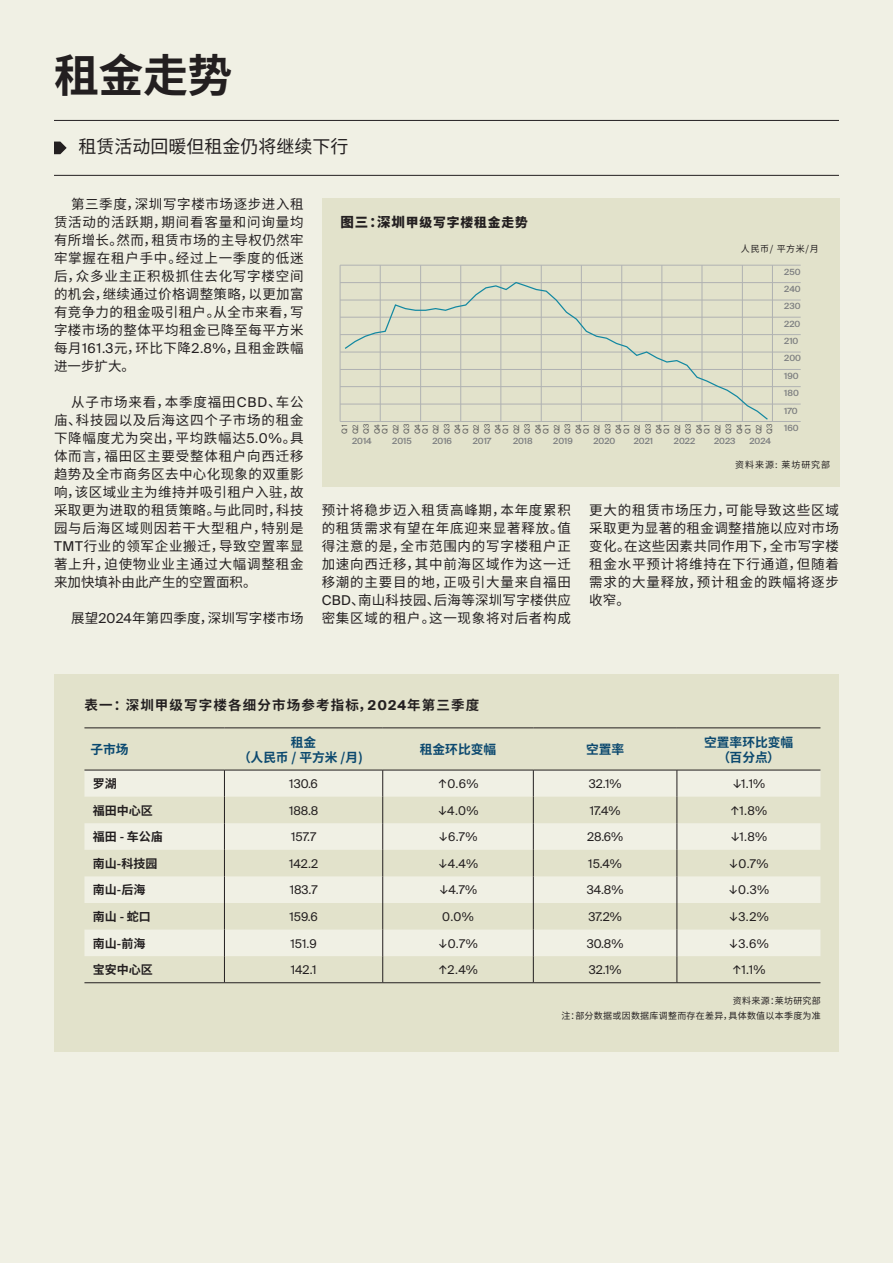
<style>
.page{position:relative;width:893px;height:1263px;background:#f0f0e4}
.page>*{position:absolute;margin:0;border:0;box-sizing:border-box;transform-origin:0 0}
.H2_Tiempos_Headline_30pt{font:700 45px "Noto Sans CJ Ksc";color:#231f20}
.Tiempos_Text_12pt{font:18px "Noto Sans CJ Ksc";color:#231f20}
.Tiempos_Text_9pt{font:13.5px/18px "Noto Sans CJ Ksc";letter-spacing:.04em;color:#231f20;text-align:justify}
.t1{font:700 13.5px "Noto Sans CJ Ksc";letter-spacing:.085em;color:#231f20}
.Tiempos_Text_9pt-2{font:13.5px "Noto Sans CJ Ksc";letter-spacing:.015em;color:#231f20}
.t2{font:700 12.75px/15px "Noto Sans CJ Ksc";color:#0c496f;text-align:center}
.PUBLICATION_FURNITURE{font:900 12.75px "Noto Sans CJ Ksc";letter-spacing:.07em;color:#231f20}
.t3{font:700 12.75px "Noto Sans CJ Ksc";color:#084870}
.t4{font:12px "Suisse Intl";color:#231f20}
.t5{font:700 12px "Noto Sans CJ Ksc";color:#231f20}
.ARTICLE_BODY_COPY_1{font:9px "Noto Sans CJ Ksc";letter-spacing:.03em;color:#231f20}
.ARTICLE_BODY_COPY_1-2{font:9px "Noto Sans CJ Ksc";letter-spacing:.105em;color:#231f20}
.PUBLICATION_FURNITURE-2{font:9px "Noto Sans CJ Ksc";letter-spacing:.07em;color:#231f20}
.t6{font:500 8.55px "Suisse Intl";color:#7b7d7f;scale:1.04 1}
.t7{font:7.35px/10.8px "Suisse Intl";letter-spacing:-.01em;color:#595959;text-align:justify}
.s1{font-family:"Suisse Intl"}
.s2{font-size:13.5px}
</style>
<div class="page">
<div style="left:54px;top:674px;width:785px;height:377px;background:#e2e2cb"></div>
<hr style="left:54px;top:175px;width:785px;height:1px;background:#231f20">
<hr style="left:54px;top:120px;width:785px;height:1px;background:#231f20">
<svg style="left:54px;top:142px;width:13px;height:12px"></svg>
<div style="left:322px;top:198px;width:517px;height:288px;background:#e2e2cb"></div>
<hr style="left:340px;top:404px;width:461px;height:1px;background:#b0b2b2">
<hr style="left:340px;top:386px;width:461px;height:1px;background:#b0b2b2">
<hr style="left:340px;top:369px;width:461px;height:1px;background:#b0b2b2">
<hr style="left:340px;top:352px;width:461px;height:1px;background:#b0b2b2">
<hr style="left:340px;top:334px;width:461px;height:1px;background:#b0b2b2">
<hr style="left:340px;top:317px;width:461px;height:1px;background:#b0b2b2">
<hr style="left:340px;top:300px;width:461px;height:1px;background:#b0b2b2">
<hr style="left:340px;top:282px;width:461px;height:1px;background:#b0b2b2">
<hr style="left:340px;top:265px;width:461px;height:1px;background:#b0b2b2">
<hr style="left:340px;top:421px;width:461px;height:1px;background:#b0b2b2">
<hr style="left:340px;top:265px;width:1px;height:156px;background:#b0b2b2">
<hr style="left:380px;top:265px;width:1px;height:156px;background:#b0b2b2">
<hr style="left:420px;top:265px;width:1px;height:156px;background:#b0b2b2">
<hr style="left:460px;top:265px;width:1px;height:156px;background:#b0b2b2">
<hr style="left:501px;top:265px;width:1px;height:156px;background:#b0b2b2">
<hr style="left:541px;top:265px;width:1px;height:156px;background:#b0b2b2">
<hr style="left:581px;top:265px;width:1px;height:156px;background:#b0b2b2">
<hr style="left:621px;top:265px;width:1px;height:156px;background:#b0b2b2">
<hr style="left:662px;top:265px;width:1px;height:156px;background:#b0b2b2">
<hr style="left:702px;top:265px;width:1px;height:156px;background:#b0b2b2">
<hr style="left:742px;top:265px;width:1px;height:156px;background:#b0b2b2">
<hr style="left:772px;top:265px;width:1px;height:156px;background:#b0b2b2">
<svg style="left:343px;top:281px;width:426px;height:140px"></svg>
<hr style="left:84px;top:728px;width:140px;height:1px;background:#231f20">
<hr style="left:224px;top:728px;width:159px;height:1px;background:#231f20">
<hr style="left:383px;top:728px;width:150px;height:1px;background:#231f20">
<hr style="left:533px;top:728px;width:144px;height:1px;background:#231f20">
<hr style="left:677px;top:728px;width:143px;height:1px;background:#231f20">
<hr style="left:84px;top:982px;width:140px;height:1px;background:#231f20">
<hr style="left:224px;top:982px;width:159px;height:1px;background:#231f20">
<hr style="left:383px;top:982px;width:150px;height:1px;background:#231f20">
<hr style="left:533px;top:982px;width:144px;height:1px;background:#231f20">
<hr style="left:677px;top:982px;width:143px;height:1px;background:#231f20">
<svg style="left:84px;top:770px;width:736px;height:212px"></svg>
<p class="H2_Tiempos_Headline_30pt" style="left:54px;top:50px;width:180px">租金走势</p>
<p class="Tiempos_Text_12pt" style="left:78px;top:136px;width:271px">租赁活动回暖但租金仍将继续下行</p>
<p class="Tiempos_Text_9pt" style="left:54px;top:196px;width:251px;text-indent:17px">第三季度，深圳写字楼市场逐步进入租赁活动的活跃期，期间看客量和问询量均有所增长。然而，租赁市场的主导权仍然牢牢掌握在租户手中。经过上一季度的低迷后，众多业主正积极抓住去化写字楼空间的机会，继续通过价格调整策略，以更加富有竞争力的租金吸引租户。从全市来看，写字楼市场的整体平均租金已降至每平方米每月<span class="s1">161.3</span>元，环比下降<span class="s1">2.8%</span>，且租金跌幅进一步扩大。</p>
<p class="Tiempos_Text_9pt" style="left:54px;top:394px;width:251px;text-indent:17px">从子市场来看，本季度福田<span class="s1">CBD</span>、车公庙、科技园以及后海这四个子市场的租金下降幅度尤为突出，平均跌幅达<span class="s1">5.0%</span>。具体而言，福田区主要受整体租户向西迁移趋势及全市商务区去中心化现象的双重影响，该区域业主为维持并吸引租户入驻，故采取更为进取的租赁策略。与此同时，科技园与后海区域则因若干大型租户，特别是<span class="s1">TMT</span>行业的领军企业搬迁，导致空置率显著上升，迫使物业业主通过大幅调整租金来加快填补由此产生的空置面积。</p>
<p class="Tiempos_Text_9pt-2" style="left:71px;top:611px;width:234px">展望<span class="s1">2024</span>年第四季度，深圳写字楼市场</p>
<p class="PUBLICATION_FURNITURE" style="left:340px;top:215px;width:189px"><span class="s2">图三：深圳</span>甲级写字楼租金走势</p>
<p class="PUBLICATION_FURNITURE-2" style="left:741px;top:244px;width:79px">人民币/ 平方米/月</p>
<p class="t6" style="left:784px;top:267px;width:17px">250</p>
<p class="t6" style="left:784px;top:284px;width:17px">240</p>
<p class="t6" style="left:784px;top:301px;width:17px">230</p>
<p class="t6" style="left:784px;top:319px;width:17px">220</p>
<p class="t6" style="left:784px;top:336px;width:15px">210</p>
<p class="t6" style="left:784px;top:353px;width:18px">200</p>
<p class="t6" style="left:784px;top:371px;width:15px">190</p>
<p class="t6" style="left:784px;top:388px;width:16px">180</p>
<p class="t6" style="left:784px;top:406px;width:14px">170</p>
<p class="t7" style="left:339px;top:434px;width:12px;rotate:-90deg">Q 1<br>Q2<br>Q3<br>Q4</p>
<p class="t7" style="left:380px;top:434px;width:12px;rotate:-90deg">Q 1<br>Q2<br>Q3<br>Q4</p>
<p class="t7" style="left:420px;top:434px;width:12px;rotate:-90deg">Q 1<br>Q2<br>Q3<br>Q4</p>
<p class="t7" style="left:460px;top:434px;width:12px;rotate:-90deg">Q 1<br>Q2<br>Q3<br>Q4</p>
<p class="t7" style="left:500px;top:434px;width:12px;rotate:-90deg">Q 1<br>Q2<br>Q3<br>Q4</p>
<p class="t7" style="left:581px;top:434px;width:12px;rotate:-90deg">Q 1<br>Q2<br>Q3<br>Q4</p>
<p class="t7" style="left:661px;top:434px;width:12px;rotate:-90deg">Q 1<br>Q2<br>Q3<br>Q4</p>
<p class="t7" style="left:541px;top:434px;width:12px;rotate:-90deg">Q 1<br>Q2<br>Q3<br>Q4</p>
<p class="t7" style="left:621px;top:434px;width:12px;rotate:-90deg">Q 1<br>Q2<br>Q3<br>Q4</p>
<p class="t7" style="left:702px;top:434px;width:12px;rotate:-90deg">Q 1<br>Q2<br>Q3<br>Q4</p>
<p class="t7" style="left:743px;top:434px;width:12px;rotate:-90deg">Q 1<br>Q2<br>Q3</p>
<p class="t6" style="left:784px;top:423px;width:15px">160</p>
<p class="t6" style="left:352px;top:436px;width:20px">2014</p>
<p class="t6" style="left:392px;top:436px;width:20px">2015</p>
<p class="t6" style="left:433px;top:436px;width:20px">2016</p>
<p class="t6" style="left:473px;top:436px;width:19px">2017</p>
<p class="t6" style="left:513px;top:436px;width:20px">2018</p>
<p class="t6" style="left:553px;top:436px;width:20px">2019</p>
<p class="t6" style="left:593px;top:436px;width:23px">2020</p>
<p class="t6" style="left:634px;top:436px;width:20px">2021</p>
<p class="t6" style="left:674px;top:436px;width:22px">2022</p>
<p class="t6" style="left:714px;top:436px;width:22px">2023</p>
<p class="t6" style="left:749px;top:436px;width:22px">2024</p>
<p class="ARTICLE_BODY_COPY_1-2" style="left:735px;top:460px;width:96px">资料来源: 莱坊研究部</p>
<p class="Tiempos_Text_9pt" style="left:322px;top:502px;width:251px">预计将稳步迈入租赁高峰期，本年度累积的租赁需求有望在年底迎来显著释放。值得注意的是，全市范围内的写字楼租户正加速向西迁移，其中前海区域作为这一迁移潮的主要目的地，正吸引大量来自福田<span class="s1">CBD</span>、南山科技园、后海等深圳写字楼供应密集区域的租户。这一现象将对后者构成</p>
<p class="Tiempos_Text_9pt" style="left:589px;top:502px;width:251px">更大的租赁市场压力，可能导致这些区域采取更为显著的租金调整措施以应对市场变化。在这些因素共同作用下，全市写字楼租金水平预计将维持在下行通道，但随着需求的大量释放，预计租金的跌幅将逐步收窄。</p>
<p class="t1" style="left:84px;top:697px;width:396px">表一：深圳甲级写字楼各细分市场参考指标，<span class="s1">2024</span>年第三季度</p>
<p class="t3" style="left:90px;top:742px;width:40px">子市场</p>
<p class="t2" style="left:291px;top:735px;width:27px">租金</p>
<p class="t2" style="left:238px;top:750px;width:126px">（人民币 / 平方米 /月)</p>
<p class="t2" style="left:420px;top:742px;width:78px">租金环比变幅</p>
<p class="t2" style="left:586px;top:742px;width:40px">空置率</p>
<p class="t2" style="left:704px;top:735px;width:91px">空置率环比变幅（百分点）</p>
<p class="t5" style="left:93px;top:777px;width:25px">罗湖</p>
<p class="t4" style="left:289px;top:777px;width:30px">130.6</p>
<p class="t4" style="left:438px;top:777px;width:42px">↑0.6%</p>
<p class="t4" style="left:589px;top:777px;width:34px">32.1%</p>
<p class="t4" style="left:732px;top:777px;width:34px">↓1.1%</p>
<p class="t5" style="left:93px;top:803px;width:61px">福田中心区</p>
<p class="t4" style="left:289px;top:803px;width:31px">188.8</p>
<p class="t4" style="left:438px;top:803px;width:42px">↓4.0%</p>
<p class="t4" style="left:590px;top:803px;width:32px">17.4%</p>
<p class="t4" style="left:730px;top:803px;width:38px">↑1.8%</p>
<p class="t5" style="left:93px;top:830px;width:71px">福田 - 车公庙</p>
<p class="t4" style="left:291px;top:830px;width:27px">157.7</p>
<p class="t4" style="left:438px;top:830px;width:41px">↓6.7%</p>
<p class="t4" style="left:587px;top:830px;width:38px">28.6%</p>
<p class="t4" style="left:730px;top:830px;width:38px">↓1.8%</p>
<p class="t5" style="left:93px;top:857px;width:66px">南山-科技园</p>
<p class="t4" style="left:289px;top:856px;width:31px">142.2</p>
<p class="t4" style="left:438px;top:856px;width:41px">↓4.4%</p>
<p class="t4" style="left:588px;top:856px;width:35px">15.4%</p>
<p class="t4" style="left:729px;top:856px;width:41px">↓0.7%</p>
<p class="t5" style="left:93px;top:883px;width:54px">南山-后海</p>
<p class="t4" style="left:290px;top:883px;width:29px">183.7</p>
<p class="t4" style="left:439px;top:883px;width:40px">↓4.7%</p>
<p class="t4" style="left:587px;top:883px;width:38px">34.8%</p>
<p class="t4" style="left:728px;top:883px;width:42px">↓0.3%</p>
<p class="t5" style="left:93px;top:910px;width:59px">南山 - 蛇口</p>
<p class="t4" style="left:289px;top:910px;width:30px">159.6</p>
<p class="t4" style="left:442px;top:910px;width:33px">0.0%</p>
<p class="t4" style="left:588px;top:910px;width:35px">37.2%</p>
<p class="t4" style="left:729px;top:910px;width:41px">↓3.2%</p>
<p class="t5" style="left:93px;top:936px;width:54px">南山-前海</p>
<p class="t4" style="left:290px;top:936px;width:28px">151.9</p>
<p class="t4" style="left:438px;top:936px;width:41px">↓0.7%</p>
<p class="t4" style="left:587px;top:936px;width:38px">30.8%</p>
<p class="t4" style="left:729px;top:936px;width:41px">↓3.6%</p>
<p class="t5" style="left:93px;top:963px;width:61px">宝安中心区</p>
<p class="t4" style="left:291px;top:963px;width:27px">142.1</p>
<p class="t4" style="left:438px;top:963px;width:41px">↑2.4%</p>
<p class="t4" style="left:589px;top:963px;width:34px">32.1%</p>
<p class="t4" style="left:732px;top:963px;width:35px">↑1.1%</p>
<p class="ARTICLE_BODY_COPY_1" style="left:733px;top:995px;width:89px">资料来源：莱坊研究部</p>
<p class="ARTICLE_BODY_COPY_1" style="left:561px;top:1010px;width:261px">注：部分数据或因数据库调整而存在差异，具体数值以本季度为准</p>
</div>
